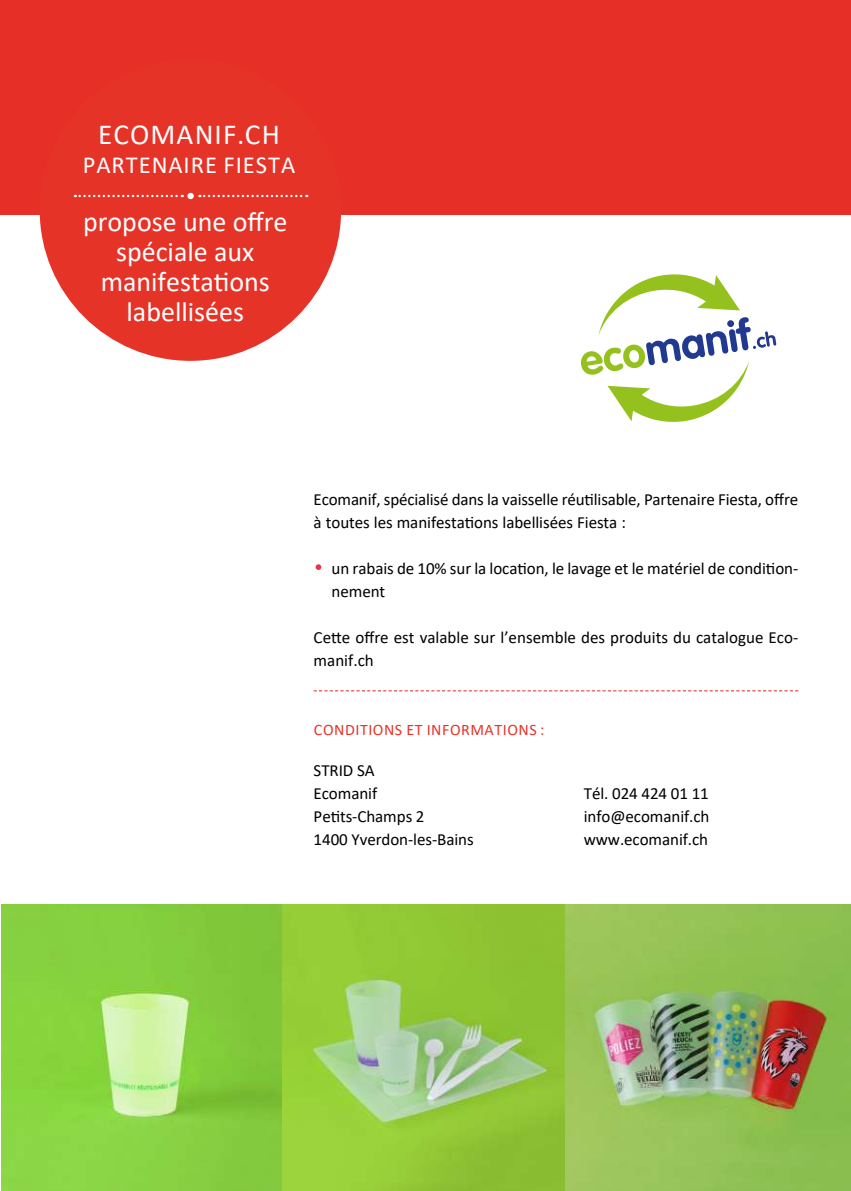
<style>
.page{position:relative;width:851px;height:1191px;background:#fff}
.page>*{position:absolute;margin:0;border:0;box-sizing:border-box;transform-origin:0 0}
.t1{font:29.2px "Calibri";letter-spacing:.04em;color:#fff}
.t2{font:28px/30px "Calibri";color:#fff;text-align:center}
.t3{font:24.6px "Calibri";letter-spacing:.04em;color:#fff}
.t4{font:17px/23px "Calibri";letter-spacing:-.005em;color:#000}
.t5{font:16px "Calibri";letter-spacing:.035em;color:#e7332a}
</style>
<div class="page">
<div style="left:0;top:0;width:850px;height:215px;background:#e63027"></div>
<svg style="left:580px;top:274px;width:196px;height:148px"></svg>
<svg style="left:313px;top:690px;width:485px;height:1px"></svg>
<svg style="left:315px;top:564px;width:6px;height:6px"></svg>
<img style="left:1px;top:904px;width:281px;height:287px">
<img style="left:282px;top:904px;width:284px;height:287px">
<img style="left:566px;top:904px;width:284px;height:287px">
<div style="left:40px;top:60px;width:301px;height:301px;background:#e63328;border-radius:50%"></div>
<svg style="left:198px;top:195px;width:109px;height:3px"></svg>
<svg style="left:73px;top:195px;width:118px;height:5px"></svg>
<div style="left:187px;top:193px;width:7px;height:6px;background:#fff;border-radius:50%"></div>
<h1 class="t1" style="left:98px;top:114px;width:183px">ECOMANIF.CH</h1>
<h3 class="t3" style="left:83px;top:148px;width:214px">PARTENAIRE FIESTA</h3>
<h2 class="t2" style="left:83px;top:206px;width:206px">propose une offre spéciale aux manifestations labellisées</h2>
<p class="t4" style="left:313px;top:487px;width:486px">Ecomanif, spécialisé dans la vaisselle réutilisable, Partenaire Fiesta, offre à toutes les manifestations labellisées Fiesta :</p>
<p class="t4" style="left:331px;top:556px;width:468px">un rabais de 10% sur la location, le lavage et le matériel de condition&shy;nement</p>
<p class="t4" style="left:313px;top:625px;width:486px">Cette offre est valable sur l’ensemble des produits du catalogue Eco&shy;manif.ch</p>
<p class="t5" style="left:314px;top:718px;width:232px">CONDITIONS ET INFORMATIONS :</p>
<p class="t4" style="left:313px;top:758px;width:65px">STRID SA<br>Ecomanif</p>
<p class="t4" style="left:583px;top:781px;width:127px">Tél. 024 424 01 11</p>
<p class="t4" style="left:313px;top:804px;width:112px">Petits-Champs 2</p>
<p class="t4" style="left:583px;top:804px;width:127px">info@ecomanif.ch</p>
<p class="t4" style="left:313px;top:827px;width:161px">1400 Yverdon-les-Bains</p>
<p class="t4" style="left:583px;top:827px;width:126px">www.ecomanif.ch</p>
</div>
